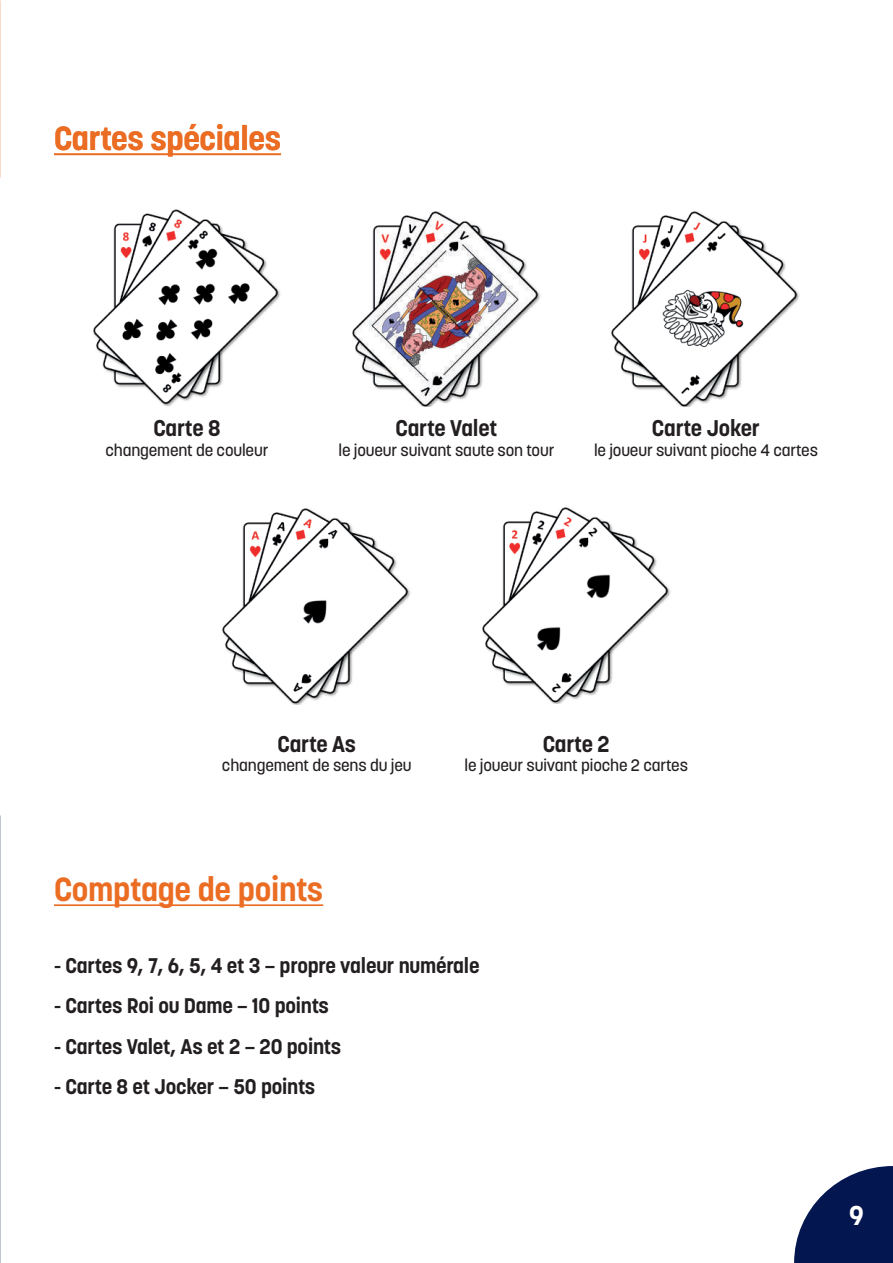
<style>
.page{position:relative;width:893px;height:1263px;background:#fff}
.page>*{position:absolute;margin:0;border:0;box-sizing:border-box;transform-origin:0 0}
.t1{font:700 33px "Korolev";letter-spacing:-.01em;color:#eb6d23}
.t2{font:700 27px "Korolev";color:#fff}
.t3{font:700 22.5px "Korolev";letter-spacing:-.01em;color:#231f20}
.t4{font:700 21px "Korolev";letter-spacing:-.01em;color:#231f20}
.t5{font:500 16.5px "Korolev";letter-spacing:-.01em;color:#231f20}
</style>
<div class="page">
<svg style="left:794px;top:1166px;width:99px;height:97px"></svg>
<img style="left:482px;top:507px;width:189px;height:196px">
<img style="left:352px;top:211px;width:189px;height:196px">
<hr style="left:54px;top:153px;width:227px;height:2px;background:#eb6d23">
<img style="left:93px;top:209px;width:188px;height:198px">
<img style="left:611px;top:211px;width:189px;height:196px">
<img style="left:222px;top:508px;width:189px;height:196px">
<hr style="left:54px;top:904px;width:269px;height:2px;background:#eb6d23">
<h1 class="t1" style="left:54px;top:118px;width:229px">Cartes spéciales</h1>
<h3 class="t3" style="left:153px;top:414px;width:69px">Carte 8</h3>
<p class="t5" style="left:106px;top:439px;width:164px">changement de couleur</p>
<h3 class="t3" style="left:395px;top:414px;width:103px">Carte Valet</h3>
<p class="t5" style="left:338px;top:439px;width:217px">le joueur suivant saute son tour</p>
<h3 class="t3" style="left:652px;top:414px;width:109px">Carte Joker</h3>
<p class="t5" style="left:594px;top:439px;width:225px">le joueur suivant pioche 4 cartes</p>
<h3 class="t3" style="left:277px;top:729px;width:80px">Carte As</h3>
<p class="t5" style="left:222px;top:755px;width:191px">changement de sens du jeu</p>
<h1 class="t1" style="left:54px;top:868px;width:271px">Comptage de points</h1>
<h3 class="t3" style="left:543px;top:729px;width:69px">Carte 2</h3>
<p class="t5" style="left:464px;top:755px;width:225px">le joueur suivant pioche 2 cartes</p>
<p class="t4" style="left:54px;top:952px;width:427px">- Cartes 9, 7, 6, 5, 4 et 3 – propre valeur numérale</p>
<p class="t4" style="left:54px;top:992px;width:277px">- Cartes Roi ou Dame – 10 points</p>
<p class="t4" style="left:54px;top:1033px;width:289px">- Cartes Valet, As et 2 – 20 points</p>
<p class="t4" style="left:54px;top:1073px;width:263px">- Carte 8 et Jocker – 50 points</p>
<h2 class="t2" style="left:849px;top:1198px;width:16px">9</h2>
</div>
